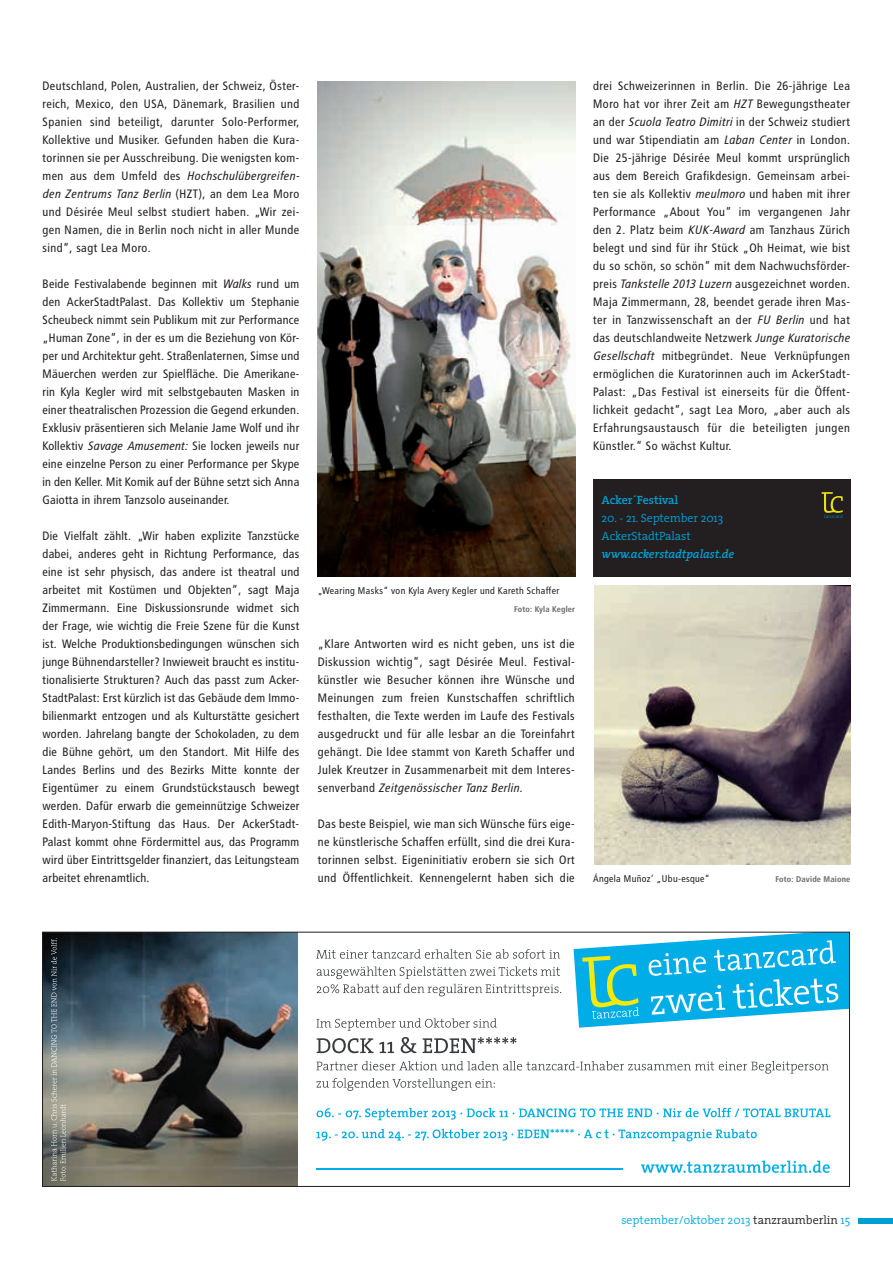
<style>
.page{position:relative;width:893px;height:1263px;background:#fff}
.page>*{position:absolute;margin:0;border:0;box-sizing:border-box;transform-origin:0 0}
.t1{font:12.15px/18px "Transit Print OT";letter-spacing:-.015em;color:#231f20;text-align:justify}
.t2{font:300 12px "The Serif";color:#00ade6}
.t3{font:300 12px/18px "The Serif";letter-spacing:-.01em;color:#009fd2}
.t4{font:italic 600 12px "The Serif";letter-spacing:-.01em;color:#009fd2}
.t5{font:600 12px "The Serif";letter-spacing:-.01em;color:#009fd2}
.t6{font:9.75px "Transit Print OT";color:#231f20}
.t7{font:8.25px "Transit Print OT Bld";color:#6c6d70}
.s1{font-style:italic}
.s2{color:#231f20}
.s3{color:#009fd2}
</style>
<div class="page">
<div style="left:858px;top:1218px;width:35px;height:6px;background:#009fd2"></div>
<div style="left:593px;top:479px;width:257px;height:97px;background:#231f20"></div>
<svg style="left:822px;top:492px;width:21px;height:26px"></svg>
<img style="left:594px;top:585px;width:256px;height:279px">
<svg style="left:316px;top:1061px;width:513px;height:30px"></svg>
<svg style="left:317px;top:1037px;width:200px;height:16px"></svg>
<svg style="left:316px;top:1018px;width:181px;height:13px"></svg>
<svg style="left:317px;top:966px;width:244px;height:30px"></svg>
<svg style="left:316px;top:949px;width:244px;height:10px"></svg>
<img style="left:44px;top:934px;width:254px;height:251px">
<svg style="left:51px;top:938px;width:15px;height:243px;background:#6e7777"></svg>
<svg style="left:574px;top:934px;width:274px;height:94px"></svg>
<svg style="left:641px;top:1160px;width:189px;height:13px"></svg>
<svg style="left:316px;top:1129px;width:441px;height:12px"></svg>
<svg style="left:317px;top:1108px;width:513px;height:12px"></svg>
<hr style="left:316px;top:1168px;width:306px;height:1px;background:#00ade6">
<div style="left:42px;top:932px;width:808px;height:255px;border:1px solid #231f20"></div>
<img style="left:317px;top:81px;width:258px;height:496px">
<p class="t1" style="left:43px;top:77px;width:259px">Deutschland, Polen, Australien, der Schweiz, Öster&shy;reich, Mexico, den USA, Dänemark, Brasilien und Spanien sind beteiligt, darunter Solo-Performer, Kollektive und Musiker. Gefunden haben die Kura&shy;torinnen sie per Ausschreibung. Die wenigsten kom&shy;men aus dem Umfeld des <span class="s1">Hochschulübergreifen&shy;den Zentrums Tanz Berlin</span> (HZT), an dem Lea Moro und Désirée Meul selbst studiert haben. „Wir zei&shy;gen Namen, die in Berlin noch nicht in aller Munde sind“, sagt Lea Moro.</p>
<p class="t1" style="left:43px;top:275px;width:259px">Beide Festivalabende beginnen mit <span class="s1">Walks</span> rund um den AckerStadtPalast. Das Kollektiv um Stephanie Scheubeck nimmt sein Publikum mit zur Performance „Human Zone“, in der es um die Beziehung von Kör&shy;per und Architektur geht. Straßenlaternen, Simse und Mäuerchen werden zur Spielfläche. Die Amerikane&shy;rin Kyla Kegler wird mit selbstgebauten Masken in einer theatralischen Prozession die Gegend erkunden.<br>Exklusiv präsentieren sich Melanie Jame Wolf und ihr Kollektiv <span class="s1">Savage Amusement:</span> Sie locken jeweils nur eine einzelne Person zu einer Performance per Skype in den Keller. Mit Komik auf der Bühne setzt sich Anna Gaiotta in ihrem Tanzsolo auseinander.</p>
<p class="t1" style="left:43px;top:527px;width:259px;text-align:left">Die Vielfalt zählt. „Wir haben explizite Tanzstücke dabei, anderes geht in Richtung Performance, das eine ist sehr physisch, das andere ist theatral und arbeitet mit Kostümen und Objekten“, sagt Maja Zimmermann. Eine Diskussionsrunde widmet sich der Frage, wie wichtig die Freie Szene für die Kunst ist. Welche Produktionsbedingungen wünschen sich junge Bühnendarsteller? Inwieweit braucht es institu&shy;tionalisierte Strukturen? Auch das passt zum Acker-StadtPalast: Erst kürzlich ist das Gebäude dem Immo&shy;bilienmarkt entzogen und als Kulturstätte gesichert worden. Jahrelang bangte der Schokoladen, zu dem die Bühne gehört, um den Standort. Mit Hilfe des Landes Berlins und des Bezirks Mitte konnte der Eigentümer zu einem Grundstückstausch bewegt werden. Dafür erwarb die gemeinnützige Schweizer Edith-Maryon-Stiftung das Haus. Der AckerStadt-Palast kommt ohne Fördermittel aus, das Programm wird über Eintrittsgelder finanziert, das Leitungsteam arbeitet ehrenamtlich.</p>
<p class="t6" style="left:318px;top:585px;width:243px">„Wearing Masks“ von Kyla Avery Kegler und Kareth Schaffer</p>
<p class="t7" style="left:514px;top:604px;width:63px">Foto: Kyla Kegler</p>
<p class="t1" style="left:318px;top:635px;width:259px">„Klare Antworten wird es nicht geben, uns ist die Diskussion wichtig“, sagt Désirée Meul. Festival&shy;künstler wie Besucher können ihre Wünsche und Meinungen zum freien Kunstschaffen schriftlich festhalten, die Texte werden im Laufe des Festivals ausgedruckt und für alle lesbar an die Toreinfahrt gehängt. Die Idee stammt von Kareth Schaffer und Julek Kreutzer in Zusammenarbeit mit dem Interes&shy;senverband <span class="s1">Zeitgenössischer Tanz Berlin.</span></p>
<p class="t1" style="left:318px;top:815px;width:259px">Das beste Beispiel, wie man sich Wünsche fürs eige&shy;ne künstlerische Schaffen erfüllt, sind die drei Kura&shy;torinnen selbst. Eigeninitiativ erobern sie sich Ort und Öffentlichkeit. Kennengelernt haben sich die</p>
<p class="t1" style="left:593px;top:77px;width:259px">drei Schweizerinnen in Berlin. Die 26-jährige Lea Moro hat vor ihrer Zeit am <span class="s1">HZT</span> Bewegungstheater an der <span class="s1">Scuola Teatro Dimitri</span> in der Schweiz studiert und war Stipendiatin am <span class="s1">Laban Center</span> in London.<br>Die 25-jährige Désirée Meul kommt ursprünglich aus dem Bereich Grafikdesign. Gemeinsam arbei&shy;ten sie als Kollektiv <span class="s1">meulmoro</span> und haben mit ihrer Performance „About You“ im vergangenen Jahr den 2. Platz beim <span class="s1">KUK-Award</span> am Tanzhaus Zürich belegt und sind für ihr Stück „Oh Heimat, wie bist du so schön, so schön“ mit dem Nachwuchsförder&shy;preis <span class="s1">Tankstelle 2013 Luzern</span> ausgezeichnet worden.<br>Maja Zimmermann, 28, beendet gerade ihren Mas&shy;ter in Tanzwissenschaft an der <span class="s1">FU Berlin</span> und hat das deutschlandweite Netzwerk <span class="s1">Junge Kuratorische Gesellschaft</span> mitbegründet. Neue Verknüpfungen ermöglichen die Kuratorinnen auch im AckerStadt-Palast: „Das Festival ist einerseits für die Öffent&shy;lichkeit gedacht“, sagt Lea Moro, „aber auch als Erfahrungsaustausch für die beteiligten jungen Künstler.“ So wächst Kultur.</p>
<p class="t5" style="left:602px;top:490px;width:78px">Acker´Festival</p>
<p class="t3" style="left:602px;top:509px;width:123px">20. - 21. September 2013<br>AckerStadtPalast</p>
<p class="t4" style="left:602px;top:544px;width:134px">www.ackerstadtpalast.de</p>
<p class="t6" style="left:593px;top:873px;width:119px">Ángela Muñoz’ „Ubu-esque“</p>
<p class="t7" style="left:775px;top:874px;width:77px">Foto: Davide Maione</p>
<p class="t2" style="left:621px;top:1210px;width:231px">september/oktober 2013 <span class="s2">tanzraumberlin</span> <span class="s3">15</span></p>
</div>
